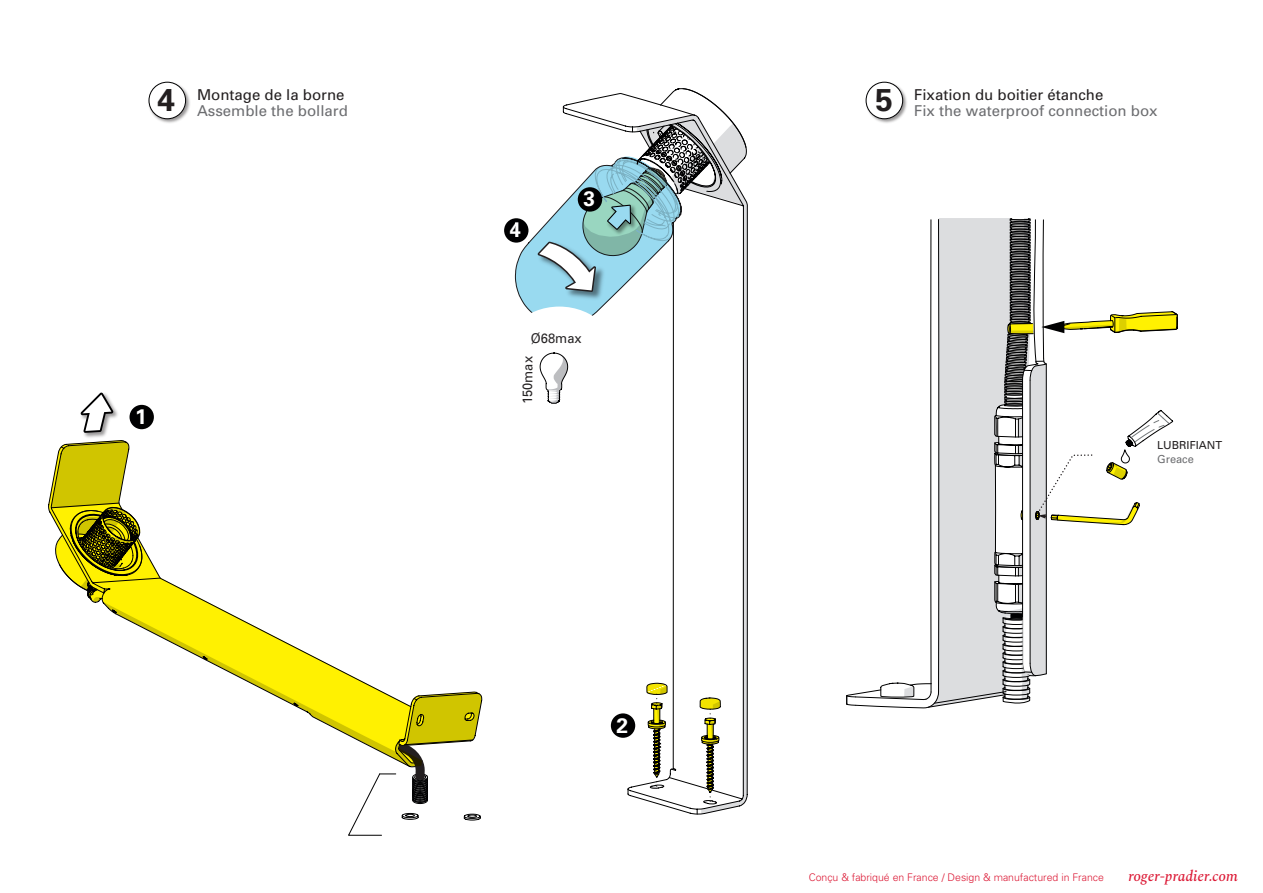
<style>
.page{position:relative;width:1263px;height:893px;background:#fff}
.page>*{position:absolute;margin:0;border:0;box-sizing:border-box;transform-origin:0 0}
.t1{font:700 31.5px "Univers LT Std";color:#231f20}
.t2{font:700 21px "Univers LT Std";color:#fff}
.t3{font:15px "Univers";color:#6c6d70}
.t4{font:15px "Univers";color:#231f20}
.t5{font:italic 500 15px "Spectral";color:#dc1a36}
.t6{font:13.5px "Univers";color:#262324;scale:.95 1}
.t7{font:11.1px "Univers";color:#231f20}
.t8{font:11.1px "Univers";color:#6c6d70}
.t9{font:300 10.5px "Univers";color:#dc1a36}
</style>
<div class="page">
<svg style="left:846px;top:218px;width:332px;height:491px"></svg>
<svg style="left:1010px;top:614px;width:13px;height:5px"></svg>
<svg style="left:463px;top:813px;width:18px;height:8px"></svg>
<svg style="left:348px;top:766px;width:80px;height:70px"></svg>
<svg style="left:103px;top:580px;width:379px;height:186px"></svg>
<svg style="left:48px;top:392px;width:118px;height:211px"></svg>
<div style="left:130px;top:405px;width:24px;height:24px;background:#000001;border-radius:50%"></div>
<img style="left:148px;top:81px;width:42px;height:42px">
<div style="left:149px;top:82px;width:37px;height:37px;background:#fff;border-radius:50%"></div>
<div style="left:149px;top:82px;width:37px;height:37px;border:1px solid #000001;border-radius:50%"></div>
<img style="left:865px;top:81px;width:42px;height:42px">
<div style="left:866px;top:82px;width:37px;height:37px;background:#fff;border-radius:50%"></div>
<div style="left:866px;top:82px;width:37px;height:37px;border:1px solid #000001;border-radius:50%"></div>
<svg style="left:610px;top:202px;width:138px;height:613px"></svg>
<svg style="left:643px;top:683px;width:93px;height:119px"></svg>
<div style="left:611px;top:713px;width:24px;height:25px;background:#000001;border-radius:50%"></div>
<div style="left:504px;top:218px;width:24px;height:25px;background:#000001;border-radius:50%"></div>
<svg style="left:514px;top:88px;width:233px;height:238px"></svg>
<div style="left:498px;top:307px;width:123px;height:116px;background:#fff;border-radius:50%"></div>
<svg style="left:539px;top:352px;width:29px;height:52px"></svg>
<div style="left:578px;top:187px;width:24px;height:25px;background:#000001;border-radius:50%"></div>
<h1 class="t1" style="left:158px;top:81px;width:19px">4</h1>
<h3 class="t4" style="left:197px;top:86px;width:149px">Montage de la borne</h3>
<h3 class="t3" style="left:197px;top:102px;width:152px">Assemble the bollard</h3>
<h2 class="t2" style="left:135px;top:404px;width:13px">1</h2>
<h2 class="t2" style="left:510px;top:218px;width:13px">4</h2>
<h2 class="t2" style="left:583px;top:187px;width:13px">3</h2>
<p class="t6" style="left:531px;top:331px;width:55px">Ø68max</p>
<p class="t6" style="left:520px;top:404px;width:52px;rotate:-90deg">150max</p>
<h2 class="t2" style="left:617px;top:713px;width:13px">2</h2>
<h1 class="t1" style="left:875px;top:81px;width:19px">5</h1>
<h3 class="t4" style="left:914px;top:86px;width:191px">Fixation du boitier étanche</h3>
<h3 class="t3" style="left:914px;top:102px;width:245px">Fix the waterproof connection box</h3>
<p class="t7" style="left:1157px;top:439px;width:67px">LUBRIFIANT</p>
<p class="t8" style="left:1157px;top:452px;width:38px">Greace</p>
<p class="t9" style="left:809px;top:871px;width:297px">Conçu &amp; fabriqué en France / Design &amp; manufactured in France</p>
<h3 class="t5" style="left:1128px;top:865px;width:111px">roger-pradier.com</h3>
</div>
